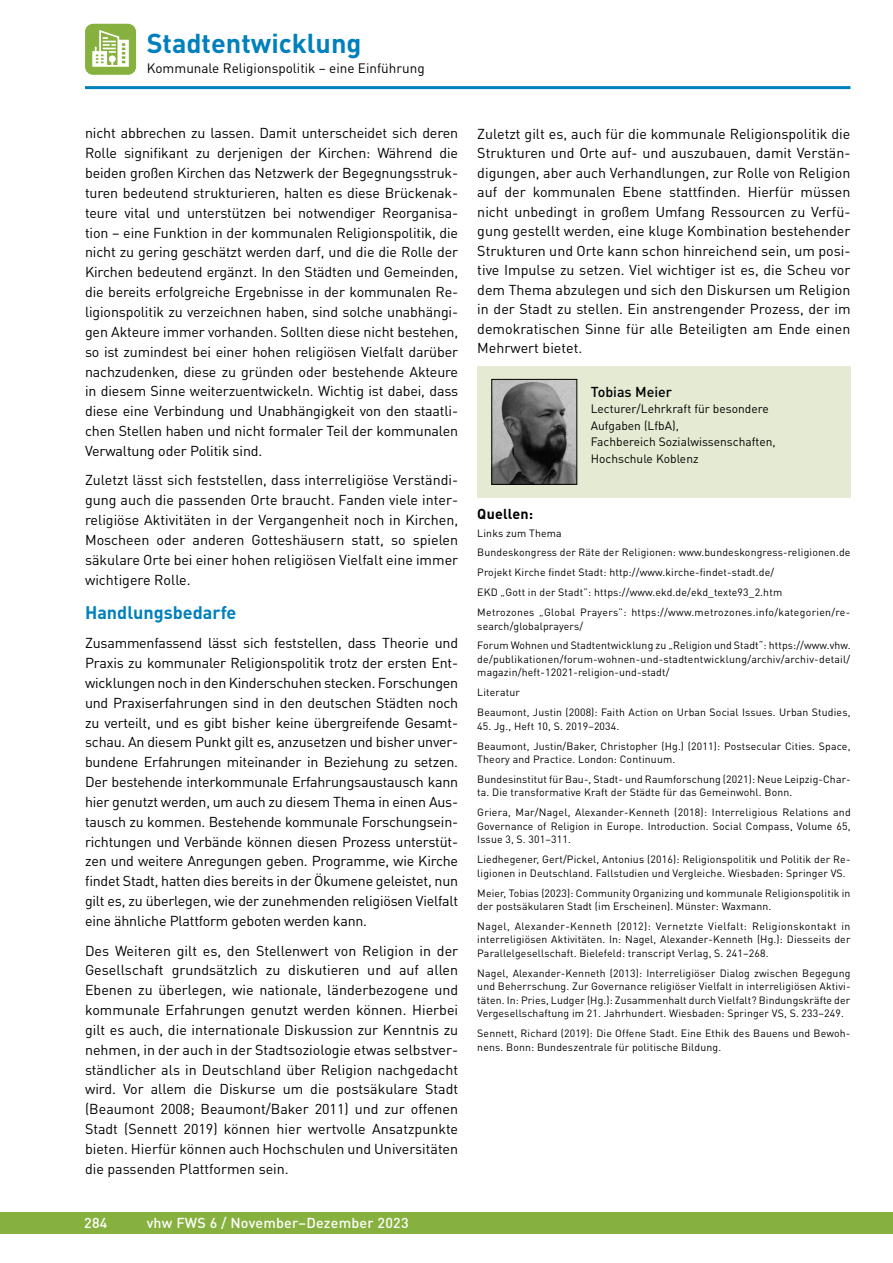
<style>
.page{position:relative;width:893px;height:1263px;background:#fff}
.page>*{position:absolute;margin:0;border:0;box-sizing:border-box;transform-origin:0 0}
.t1{font:700 27px "DIN Pro";color:#0080bc}
.t2{font:700 18px "DIN Pro";color:#0080bc}
.t3{font:14.25px/19.8px "DIN Pro";color:#000;text-align:justify}
.t4{font:500 14.25px "DIN Pro";letter-spacing:.015em;color:#fff}
.t5{font:500 14.25px "DIN Pro";color:#000}
.t6{font:700 14.25px "DIN Pro";letter-spacing:.015em;color:#000}
.t7{font:13.5px "DIN Pro";color:#000}
.t8{font:12px/16.5px "DIN Pro";color:#000}
.t9{font:10.5px/13.5px "DIN Pro";letter-spacing:.015em;color:#000}
</style>
<div class="page">
<div style="left:0;top:1212px;width:893px;height:21px;background:#87b13f"></div>
<hr style="left:85px;top:86px;width:765px;height:3px;background:#0080bc">
<div style="left:85px;top:24px;width:51px;height:51px;background:#87b13f;border-radius:8px"></div>
<svg style="left:92px;top:30px;width:37px;height:37px"></svg>
<div style="left:477px;top:367px;width:373px;height:131px;background:#e4ebd2"></div>
<img style="left:493px;top:381px;width:82px;height:102px">
<div style="left:491px;top:379px;width:86px;height:106px;border:1px solid #000"></div>
<h1 class="t1" style="left:147px;top:25px;width:216px">Stadtentwicklung</h1>
<p class="t7" style="left:147px;top:59px;width:279px">Kommunale Religionspolitik – eine Einführung</p>
<p class="t3" style="left:85px;top:123px;width:375px">nicht abbrechen zu lassen. Damit unterscheidet sich deren Rolle signifikant zu derjenigen der Kirchen: Während die beiden großen Kirchen das Netzwerk der Begegnungsstruk&shy;turen bedeutend strukturieren, halten es diese Brückenak&shy;teure vital und unterstützen bei notwendiger Reorganisa&shy;tion – eine Funktion in der kommunalen Religionspolitik, die nicht zu gering geschätzt werden darf, und die die Rolle der Kirchen bedeutend ergänzt. In den Städten und Gemeinden, die bereits erfolgreiche Ergebnisse in der kommunalen Re&shy;ligionspolitik zu verzeichnen haben, sind solche unabhängi&shy;gen Akteure immer vorhanden. Sollten diese nicht bestehen, so ist zumindest bei einer hohen religiösen Vielfalt darüber nachzudenken, diese zu gründen oder bestehende Akteure in diesem Sinne weiterzuentwickeln. Wichtig ist dabei, dass diese eine Verbindung und Unabhängigkeit von den staatli&shy;chen Stellen haben und nicht formaler Teil der kommunalen Verwaltung oder Politik sind.</p>
<p class="t3" style="left:85px;top:470px;width:375px">Zuletzt lässt sich feststellen, dass interreligiöse Verständi&shy;gung auch die passenden Orte braucht. Fanden viele inter&shy;religiöse Aktivitäten in der Vergangenheit noch in Kirchen, Moscheen oder anderen Gotteshäusern statt, so spielen säkulare Orte bei einer hohen religiösen Vielfalt eine immer wichtigere Rolle.</p>
<p class="t2" style="left:85px;top:600px;width:153px">Handlungsbedarfe</p>
<p class="t3" style="left:85px;top:633px;width:375px">Zusammenfassend lässt sich feststellen, dass Theorie und Praxis zu kommunaler Religionspolitik trotz der ersten Ent&shy;wicklungen noch in den Kinderschuhen stecken. Forschungen und Praxiserfahrungen sind in den deutschen Städten noch zu verteilt, und es gibt bisher keine übergreifende Gesamt&shy;schau. An diesem Punkt gilt es, anzusetzen und bisher unver&shy;bundene Erfahrungen miteinander in Beziehung zu setzen.<br>Der bestehende interkommunale Erfahrungsaustausch kann hier genutzt werden, um auch zu diesem Thema in einen Aus&shy;tausch zu kommen. Bestehende kommunale Forschungsein&shy;richtungen und Verbände können diesen Prozess unterstüt&shy;zen und weitere Anregungen geben. Programme, wie Kirche findet Stadt, hatten dies bereits in der Ökumene geleistet, nun gilt es, zu überlegen, wie der zunehmenden religiösen Vielfalt eine ähnliche Plattform geboten werden kann.</p>
<p class="t3" style="left:85px;top:940px;width:375px">Des Weiteren gilt es, den Stellenwert von Religion in der Gesellschaft grundsätzlich zu diskutieren und auf allen Ebenen zu überlegen, wie nationale, länderbezogene und kommunale Erfahrungen genutzt werden können. Hierbei gilt es auch, die internationale Diskussion zur Kenntnis zu nehmen, in der auch in der Stadtsoziologie etwas selbstver&shy;ständlicher als in Deutschland über Religion nachgedacht wird. Vor allem die Diskurse um die postsäkulare Stadt (Beaumont 2008; Beaumont/Baker 2011) und zur offenen Stadt (Sennett 2019) können hier wertvolle Ansatzpunkte bieten. Hierfür können auch Hochschulen und Universitäten die passenden Plattformen sein.</p>
<p class="t4" style="left:84px;top:1213px;width:25px">284</p>
<p class="t4" style="left:147px;top:1213px;width:263px">vhw FWS 6 / November–Dezember 2023</p>
<p class="t3" style="left:477px;top:123px;width:375px">Zuletzt gilt es, auch für die kommunale Religionspolitik die Strukturen und Orte auf- und auszubauen, damit Verstän&shy;digungen, aber auch Verhandlungen, zur Rolle von Religion auf der kommunalen Ebene stattfinden. Hierfür müssen nicht unbedingt in großem Umfang Ressourcen zu Verfü&shy;gung gestellt werden, eine kluge Kombination bestehender Strukturen und Orte kann schon hinreichend sein, um posi&shy;tive Impulse zu setzen. Viel wichtiger ist es, die Scheu vor dem Thema abzulegen und sich den Diskursen um Religion in der Stadt zu stellen. Ein anstrengender Prozess, der im demokratischen Sinne für alle Beteiligten am Ende einen Mehrwert bietet.</p>
<p class="t5" style="left:591px;top:382px;width:83px">Tobias Meier</p>
<p class="t8" style="left:591px;top:400px;width:186px">Lecturer/Lehrkraft für besondere<br>Aufgaben (LfbA),<br>Fachbereich Sozialwissenschaften,<br>Hochschule Koblenz</p>
<p class="t6" style="left:477px;top:504px;width:57px">Quellen:</p>
<p class="t9" style="left:477px;top:522px;width:375px;line-height:20px">Links zum Thema<br>Bundeskongress der Räte der Religionen: www.bundeskongress-religionen.de Projekt Kirche findet Stadt: http://www.kirche-findet-stadt.de/<br>EKD „Gott in der Stadt”: https://www.ekd.de/ekd_texte93_2.htm<br>Metrozones „Global Prayers”: https://www.metrozones.info/kategorien/re-</p>
<p class="t9" style="left:477px;top:615px;width:375px;line-height:20px">search/globalprayers/<br>Forum Wohnen und Stadtentwicklung zu „Religion und Stadt“: https://www.vhw.</p>
<p class="t9" style="left:477px;top:652px;width:374px">de/publikationen/forum-wohnen-und-stadtentwicklung/archiv/archiv-detail/ magazin/heft-12021-religion-und-stadt/</p>
<p class="t9" style="left:477px;top:682px;width:375px;line-height:20px">Literatur<br>Beaumont, Justin (2008): Faith Action on Urban Social Issues. Urban Studies,</p>
<p class="t9" style="left:477px;top:715px;width:375px;line-height:20px">45. Jg., Heft 10, S. 2019–2034.<br>Beaumont, Justin/Baker, Christopher (Hg.) (2011): Postsecular Cities. Space,</p>
<p class="t9" style="left:477px;top:749px;width:375px;line-height:20px">Theory and Practice. London: Continuum.<br>Bundesinstitut für Bau-, Stadt- und Raumforschung (2021): Neue Leipzig-Char-</p>
<p class="t9" style="left:477px;top:782px;width:375px;line-height:20px">ta. Die transformative Kraft der Städte für das Gemeinwohl. Bonn.<br>Griera, Mar/Nagel, Alexander-Kenneth (2018): Interreligious Relations and</p>
<p class="t9" style="left:477px;top:819px;width:375px">Governance of Religion in Europe. Introduction. Social Compass, Volume 65,<br>Issue 3, S. 301–311.</p>
<p class="t9" style="left:477px;top:852px;width:375px">Liedhegener, Gert/Pickel, Antonius (2016): Religionspolitik und Politik der Re&shy;ligionen in Deutschland. Fallstudien und Vergleiche. Wiesbaden: Springer VS.</p>
<p class="t9" style="left:477px;top:886px;width:375px">Meier, Tobias (2023): Community Organizing und kommunale Religionspolitik in der postsäkularen Stadt (im Erscheinen). Münster: Waxmann.</p>
<p class="t9" style="left:477px;top:919px;width:375px;text-align:justify">Nagel, Alexander-Kenneth (2012): Vernetzte Vielfalt: Religionskontakt in interreligiösen Aktivitäten. In: Nagel, Alexander-Kenneth (Hg.): Diesseits der Parallelgesellschaft. Bielefeld: transcript Verlag, S. 241–268.</p>
<p class="t9" style="left:477px;top:966px;width:375px;text-align:justify">Nagel, Alexander-Kenneth (2013): Interreligiöser Dialog zwischen Begegung und Beherrschung. Zur Governance religiöser Vielfalt in interreligiösen Aktivi&shy;täten. In: Pries, Ludger (Hg.): Zusammenhalt durch Vielfalt? Bindungskräfte der Vergesellschaftung im 21. Jahrhundert. Wiesbaden: Springer VS, S. 233–249.</p>
<p class="t9" style="left:477px;top:1026px;width:375px">Sennett, Richard (2019): Die Offene Stadt. Eine Ethik des Bauens und Bewoh&shy;nens. Bonn: Bundeszentrale für politische Bildung.</p>
</div>
